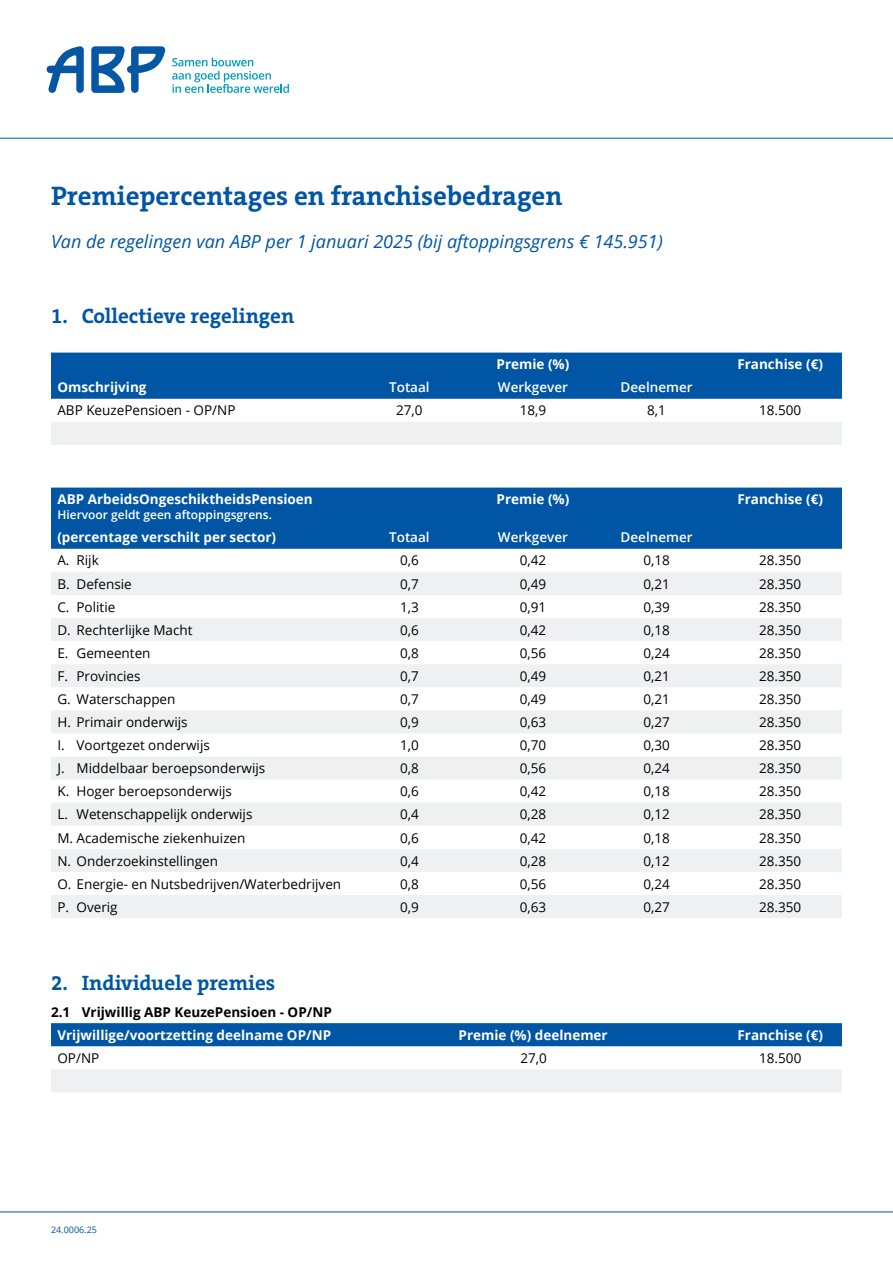
<style>
.page{position:relative;width:893px;height:1263px;background:#fff}
.page>*{position:absolute;margin:0;border:0;box-sizing:border-box;transform-origin:0 0}
.Titel{font:700 27px "The Serif C5";color:#0056a4}
.Kop{font:700 21px "The Serif C5";color:#0056a4}
.Subtitel{font:italic 18px "Open Sans";color:#0056a4}
.Tabel_bodytekst{font:13.5px "Open Sans";color:#000}
.Tabel_bodykopje{font:700 13.5px "Open Sans";color:#fff}
.Tabel_bodykopje-2{font:600 13.5px "Open Sans";color:#fff}
.Bodykopje{font:700 13.5px "Open Sans";color:#000}
.Bodykopje-2{font:700 13.5px "Open Sans";color:#fff}
.Tabel_bodykopje-3{font:600 12px "Open Sans";color:#fff}
.t1{font:9px "Open Sans";color:#0056a4}
</style>
<div class="page">
<hr style="left:0;top:138px;width:893px;height:1px;background:#0056a4">
<hr style="left:0;top:1211px;width:893px;height:1px;background:#0056a4">
<svg style="left:47px;top:46px;width:118px;height:47px"></svg>
<svg style="left:172px;top:58px;width:117px;height:35px"></svg>
<div style="left:51px;top:353px;width:791px;height:46px;background:#0056a4"></div>
<div style="left:51px;top:422px;width:791px;height:23px;background:#eff0f1"></div>
<div style="left:51px;top:488px;width:791px;height:61px;background:#0056a4"></div>
<svg style="left:51px;top:572px;width:791px;height:346px;fill:#eff0f1"></svg>
<div style="left:51px;top:1023px;width:791px;height:23px;background:#0056a4"></div>
<div style="left:51px;top:1069px;width:791px;height:23px;background:#eff0f1"></div>
<h1 class="Titel" style="left:51px;top:178px;width:513px">Premiepercentages en franchisebedragen</h1>
<h2 class="Subtitel" style="left:51px;top:229px;width:613px">Van de regelingen van ABP per 1 januari 2025 (bij aftoppingsgrens € 145.951)</h2>
<h3 class="Kop" style="left:51px;top:302px;width:245px">1. Collectieve regelingen</h3>
<p class="Tabel_bodykopje" style="left:57px;top:378px;width:91px">Omschrijving</p>
<p class="Tabel_bodykopje" style="left:497px;top:355px;width:74px">Premie (%)</p>
<p class="Tabel_bodykopje" style="left:737px;top:355px;width:87px">Franchise (€)</p>
<p class="Tabel_bodykopje-2" style="left:389px;top:378px;width:42px">Totaal</p>
<p class="Tabel_bodykopje-2" style="left:498px;top:378px;width:72px">Werkgever</p>
<p class="Tabel_bodykopje-2" style="left:620px;top:378px;width:74px">Deelnemer</p>
<p class="Tabel_bodytekst" style="left:57px;top:401px;width:180px">ABP KeuzePensioen - OP/NP</p>
<p class="Tabel_bodytekst" style="left:396px;top:401px;width:28px">27,0</p>
<p class="Tabel_bodytekst" style="left:520px;top:401px;width:28px">18,9</p>
<p class="Tabel_bodytekst" style="left:647px;top:401px;width:20px">8,1</p>
<p class="Tabel_bodytekst" style="left:759px;top:401px;width:44px">18.500</p>
<p class="Tabel_bodykopje" style="left:57px;top:490px;width:257px">ABP ArbeidsOngeschiktheidsPensioen</p>
<p class="Tabel_bodykopje-3" style="left:57px;top:507px;width:216px">Hiervoor geldt geen aftoppingsgrens.</p>
<h4 class="Bodykopje-2" style="left:497px;top:490px;width:74px">Premie (%)</h4>
<h4 class="Bodykopje-2" style="left:737px;top:490px;width:87px">Franchise (€)</h4>
<p class="Tabel_bodykopje" style="left:57px;top:528px;width:220px">(percentage verschilt per sector)</p>
<p class="Tabel_bodykopje-2" style="left:389px;top:528px;width:42px">Totaal</p>
<p class="Tabel_bodykopje-2" style="left:498px;top:528px;width:72px">Werkgever</p>
<p class="Tabel_bodykopje-2" style="left:620px;top:528px;width:74px">Deelnemer</p>
<p class="Tabel_bodytekst" style="left:57px;top:551px;width:43px">A. Rijk</p>
<p class="Tabel_bodytekst" style="left:400px;top:551px;width:20px">0,6</p>
<p class="Tabel_bodytekst" style="left:520px;top:551px;width:28px">0,42</p>
<p class="Tabel_bodytekst" style="left:643px;top:551px;width:28px">0,18</p>
<p class="Tabel_bodytekst" style="left:759px;top:551px;width:44px">28.350</p>
<p class="Tabel_bodytekst" style="left:57px;top:574px;width:76px">B. Defensie</p>
<p class="Tabel_bodytekst" style="left:400px;top:574px;width:20px">0,7</p>
<p class="Tabel_bodytekst" style="left:520px;top:574px;width:28px">0,49</p>
<p class="Tabel_bodytekst" style="left:643px;top:574px;width:28px">0,21</p>
<p class="Tabel_bodytekst" style="left:759px;top:574px;width:44px">28.350</p>
<p class="Tabel_bodytekst" style="left:57px;top:597px;width:59px">C. Politie</p>
<p class="Tabel_bodytekst" style="left:400px;top:597px;width:20px">1,3</p>
<p class="Tabel_bodytekst" style="left:520px;top:597px;width:28px">0,91</p>
<p class="Tabel_bodytekst" style="left:643px;top:597px;width:28px">0,39</p>
<p class="Tabel_bodytekst" style="left:759px;top:597px;width:44px">28.350</p>
<p class="Tabel_bodytekst" style="left:57px;top:621px;width:137px">D. Rechterlijke Macht</p>
<p class="Tabel_bodytekst" style="left:400px;top:621px;width:20px">0,6</p>
<p class="Tabel_bodytekst" style="left:520px;top:621px;width:28px">0,42</p>
<p class="Tabel_bodytekst" style="left:643px;top:621px;width:28px">0,18</p>
<p class="Tabel_bodytekst" style="left:759px;top:621px;width:44px">28.350</p>
<p class="Tabel_bodytekst" style="left:57px;top:644px;width:95px">E. Gemeenten</p>
<p class="Tabel_bodytekst" style="left:400px;top:644px;width:20px">0,8</p>
<p class="Tabel_bodytekst" style="left:520px;top:644px;width:28px">0,56</p>
<p class="Tabel_bodytekst" style="left:643px;top:644px;width:28px">0,24</p>
<p class="Tabel_bodytekst" style="left:759px;top:644px;width:44px">28.350</p>
<p class="Tabel_bodytekst" style="left:57px;top:667px;width:85px">F. Provincies</p>
<p class="Tabel_bodytekst" style="left:400px;top:667px;width:20px">0,7</p>
<p class="Tabel_bodytekst" style="left:520px;top:667px;width:28px">0,49</p>
<p class="Tabel_bodytekst" style="left:643px;top:667px;width:28px">0,21</p>
<p class="Tabel_bodytekst" style="left:759px;top:667px;width:44px">28.350</p>
<p class="Tabel_bodytekst" style="left:57px;top:690px;width:120px">G. Waterschappen</p>
<p class="Tabel_bodytekst" style="left:400px;top:690px;width:20px">0,7</p>
<p class="Tabel_bodytekst" style="left:520px;top:690px;width:28px">0,49</p>
<p class="Tabel_bodytekst" style="left:643px;top:690px;width:28px">0,21</p>
<p class="Tabel_bodytekst" style="left:759px;top:690px;width:44px">28.350</p>
<p class="Tabel_bodytekst" style="left:57px;top:713px;width:132px">H. Primair onderwijs</p>
<p class="Tabel_bodytekst" style="left:400px;top:713px;width:20px">0,9</p>
<p class="Tabel_bodytekst" style="left:520px;top:713px;width:28px">0,63</p>
<p class="Tabel_bodytekst" style="left:643px;top:713px;width:28px">0,27</p>
<p class="Tabel_bodytekst" style="left:759px;top:713px;width:44px">28.350</p>
<p class="Tabel_bodytekst" style="left:57px;top:736px;width:154px">I. Voortgezet onderwijs</p>
<p class="Tabel_bodytekst" style="left:400px;top:736px;width:20px">1,0</p>
<p class="Tabel_bodytekst" style="left:520px;top:736px;width:28px">0,70</p>
<p class="Tabel_bodytekst" style="left:643px;top:736px;width:28px">0,30</p>
<p class="Tabel_bodytekst" style="left:759px;top:736px;width:44px">28.350</p>
<p class="Tabel_bodytekst" style="left:57px;top:759px;width:209px">J. Middelbaar beroepsonderwijs</p>
<p class="Tabel_bodytekst" style="left:400px;top:759px;width:20px">0,8</p>
<p class="Tabel_bodytekst" style="left:520px;top:759px;width:28px">0,56</p>
<p class="Tabel_bodytekst" style="left:643px;top:759px;width:28px">0,24</p>
<p class="Tabel_bodytekst" style="left:759px;top:759px;width:44px">28.350</p>
<p class="Tabel_bodytekst" style="left:57px;top:782px;width:176px">K. Hoger beroepsonderwijs</p>
<p class="Tabel_bodytekst" style="left:400px;top:782px;width:20px">0,6</p>
<p class="Tabel_bodytekst" style="left:520px;top:782px;width:28px">0,42</p>
<p class="Tabel_bodytekst" style="left:643px;top:782px;width:28px">0,18</p>
<p class="Tabel_bodytekst" style="left:759px;top:782px;width:44px">28.350</p>
<p class="Tabel_bodytekst" style="left:57px;top:805px;width:197px">L. Wetenschappelijk onderwijs</p>
<p class="Tabel_bodytekst" style="left:400px;top:805px;width:20px">0,4</p>
<p class="Tabel_bodytekst" style="left:520px;top:805px;width:28px">0,28</p>
<p class="Tabel_bodytekst" style="left:643px;top:805px;width:28px">0,12</p>
<p class="Tabel_bodytekst" style="left:759px;top:805px;width:44px">28.350</p>
<p class="Tabel_bodytekst" style="left:57px;top:828px;width:190px">M. Academische ziekenhuizen</p>
<p class="Tabel_bodytekst" style="left:400px;top:828px;width:20px">0,6</p>
<p class="Tabel_bodytekst" style="left:520px;top:828px;width:28px">0,42</p>
<p class="Tabel_bodytekst" style="left:643px;top:828px;width:28px">0,18</p>
<p class="Tabel_bodytekst" style="left:759px;top:828px;width:44px">28.350</p>
<p class="Tabel_bodytekst" style="left:57px;top:851px;width:162px">N. Onderzoekinstellingen</p>
<p class="Tabel_bodytekst" style="left:400px;top:851px;width:20px">0,4</p>
<p class="Tabel_bodytekst" style="left:520px;top:851px;width:28px">0,28</p>
<p class="Tabel_bodytekst" style="left:643px;top:851px;width:28px">0,12</p>
<p class="Tabel_bodytekst" style="left:759px;top:851px;width:44px">28.350</p>
<p class="Tabel_bodytekst" style="left:57px;top:874px;width:285px">O. Energie- en Nutsbedrijven/Waterbedrijven</p>
<p class="Tabel_bodytekst" style="left:400px;top:874px;width:20px">0,8</p>
<p class="Tabel_bodytekst" style="left:520px;top:874px;width:28px">0,56</p>
<p class="Tabel_bodytekst" style="left:643px;top:874px;width:28px">0,24</p>
<p class="Tabel_bodytekst" style="left:759px;top:874px;width:44px">28.350</p>
<p class="Tabel_bodytekst" style="left:57px;top:898px;width:62px">P. Overig</p>
<p class="Tabel_bodytekst" style="left:400px;top:898px;width:20px">0,9</p>
<p class="Tabel_bodytekst" style="left:520px;top:898px;width:28px">0,63</p>
<p class="Tabel_bodytekst" style="left:643px;top:898px;width:28px">0,27</p>
<p class="Tabel_bodytekst" style="left:759px;top:898px;width:44px">28.350</p>
<h3 class="Kop" style="left:51px;top:969px;width:226px">2. Individuele premies</h3>
<h4 class="Bodykopje" style="left:51px;top:1003px;width:282px">2.1 Vrijwillig ABP KeuzePensioen - OP/NP</h4>
<p class="Tabel_bodykopje" style="left:57px;top:1025px;width:275px">Vrijwillige/voortzetting deelname OP/NP</p>
<p class="Tabel_bodykopje" style="left:459px;top:1025px;width:151px">Premie (%) deelnemer</p>
<p class="Tabel_bodykopje" style="left:737px;top:1025px;width:87px">Franchise (€)</p>
<p class="Tabel_bodytekst" style="left:57px;top:1049px;width:43px">OP/NP</p>
<p class="Tabel_bodytekst" style="left:520px;top:1049px;width:28px">27,0</p>
<p class="Tabel_bodytekst" style="left:759px;top:1049px;width:44px">18.500</p>
<p class="t1" style="left:51px;top:1224px;width:47px">24.0006.25</p>
</div>
